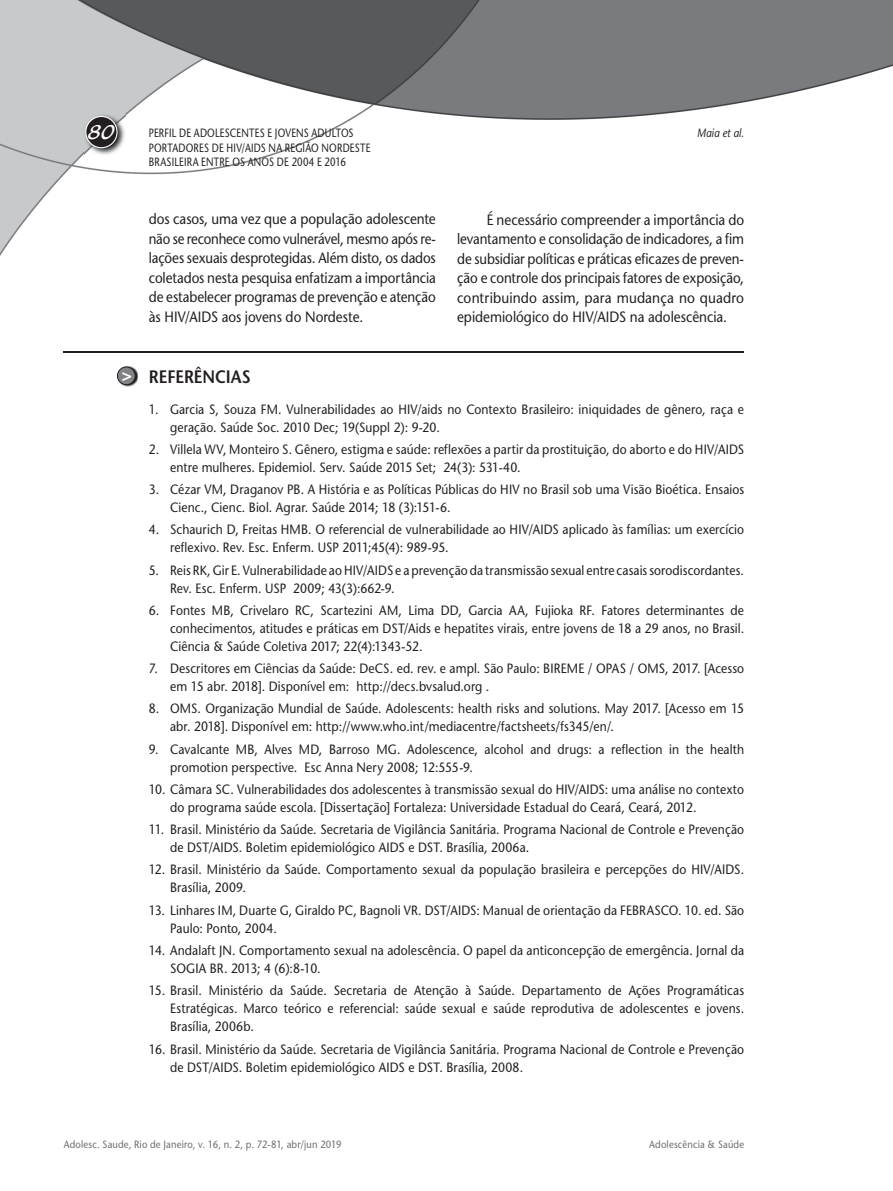
<style>
.page{position:relative;width:893px;height:1191px;background:#fff}
.page>*{position:absolute;margin:0;border:0;box-sizing:border-box;transform-origin:0 0}
.t1{font:21px "Blacklight D";color:#fff}
.t2{font:600 18px "Stone Sans";letter-spacing:-.005em;color:#231f20;scale:.9 1}
.t3{font:700 17.25px "Helvetica";color:#fff}
.t4{font:15px/19.5px "Stone Sans";color:#231f20;text-align:justify;scale:.9 1}
.t5{font:13.5px/18px "Stone Sans";letter-spacing:.005em;color:#231f20;scale:.9 1}
.t6{font:12px/14.4px "Stone Sans";letter-spacing:.02em;color:#231f20;scale:.8 1}
.t7{font:italic 12px "Stone Sans";letter-spacing:.01em;color:#231f20;scale:.85 1}
.t8{font:10.5px "Stone Sans";letter-spacing:.02em;color:#6c6d70;scale:.9 1}
</style>
<div class="page">
<img style="left:0;top:0;width:893px;height:387px">
<img style="left:84px;top:114px;width:41px;height:41px">
<svg style="left:85px;top:116px;width:33px;height:32px"></svg>
<hr style="left:64px;top:351px;width:680px;height:2px;background:#231f20">
<img style="left:118px;top:366px;width:20px;height:20px">
<svg style="left:117px;top:366px;width:19px;height:19px"></svg>
<h1 class="t1" style="left:88px;top:119px;width:28px">80</h1>
<p class="t6" style="left:149px;top:126px;width:257px">PERFIL DE ADOLESCENTES E JOVENS ADULTOS</p>
<p class="t7" style="left:697px;top:126px;width:57px">Maia et al.</p>
<p class="t6" style="left:149px;top:140px;width:279px">PORTADORES DE HIV/AIDS NA REGIÃO NORDESTE<br>BRASILEIRA ENTRE OS ANOS DE 2004 E 2016</p>
<p class="t3" style="left:122px;top:364px;width:12px">&gt;</p>
<p class="t4" style="left:149px;top:209px;width:320px">dos casos, uma vez que a população adolescente não se reconhece como vulnerável, mesmo após re&shy;lações sexuais desprotegidas. Além disto, os dados coletados nesta pesquisa enfatizam a importância de estabelecer programas de prevenção e atenção às HIV/AIDS aos jovens do Nordeste.</p>
<p class="t4" style="left:457px;top:210px;width:320px;text-indent:30px">É necessário compreender a importância do levantamento e consolidação de indicadores, a fim de subsidiar políticas e práticas eficazes de preven&shy;ção e controle dos principais fatores de exposição, contribuindo assim, para mudança no quadro epidemiológico do HIV/AIDS na adolescência.</p>
<h2 class="t2" style="left:149px;top:366px;width:115px">REFERÊNCIAS</h2>
<p class="t5" style="left:170px;top:400px;width:639px;text-indent:-21px">1. Garcia S, Souza FM. Vulnerabilidades ao HIV/aids no Contexto Brasileiro: iniquidades de gênero, raça e geração. Saúde Soc. 2010 Dec; 19(Suppl 2): 9-20.</p>
<p class="t5" style="left:170px;top:440px;width:639px;text-indent:-21px">2. Villela WV, Monteiro S. Gênero, estigma e saúde: reflexões a partir da prostituição, do aborto e do HIV/AIDS entre mulheres. Epidemiol. Serv. Saúde 2015 Set; 24(3): 531-40.</p>
<p class="t5" style="left:170px;top:480px;width:639px;text-indent:-21px">3. Cézar VM, Draganov PB. A História e as Políticas Públicas do HIV no Brasil sob uma Visão Bioética. Ensaios<br>Cienc., Cienc. Biol. Agrar. Saúde 2014; 18 (3):151-6.</p>
<p class="t5" style="left:170px;top:521px;width:639px;text-indent:-21px">4. Schaurich D, Freitas HMB. O referencial de vulnerabilidade ao HIV/AIDS aplicado às famílias: um exercício reflexivo. Rev. Esc. Enferm. USP 2011;45(4): 989-95.</p>
<p class="t5" style="left:170px;top:561px;width:639px;text-indent:-21px">5. Reis RK, Gir E. Vulnerabilidade ao HIV/AIDS e a prevenção da transmissão sexual entre casais sorodiscordantes.<br>Rev. Esc. Enferm. USP 2009; 43(3):662-9.</p>
<p class="t5" style="left:170px;top:601px;width:639px;text-align:justify;text-indent:-21px">6. Fontes MB, Crivelaro RC, Scartezini AM, Lima DD, Garcia AA, Fujioka RF. Fatores determinantes de conhecimentos, atitudes e práticas em DST/Aids e hepatites virais, entre jovens de 18 a 29 anos, no Brasil.<br>Ciência &amp; Saúde Coletiva 2017; 22(4):1343-52.</p>
<p class="t5" style="left:170px;top:659px;width:639px;text-indent:-21px">7. Descritores em Ciências da Saúde: DeCS. ed. rev. e ampl. São Paulo: BIREME / OPAS / OMS, 2017. [Acesso em 15 abr. 2018]. Disponível em: http://decs.bvsalud.org .</p>
<p class="t5" style="left:170px;top:700px;width:639px;text-indent:-21px">8. OMS. Organização Mundial de Saúde. Adolescents: health risks and solutions. May 2017. [Acesso em 15 abr. 2018]. Disponível em: http://www.who.int/mediacentre/factsheets/fs345/en/.</p>
<p class="t5" style="left:170px;top:740px;width:639px;text-indent:-21px">9. Cavalcante MB, Alves MD, Barroso MG. Adolescence, alcohol and drugs: a reflection in the health promotion perspective. Esc Anna Nery 2008; 12:555-9.</p>
<p class="t5" style="left:170px;top:780px;width:639px;text-indent:-21px">10. Câmara SC. Vulnerabilidades dos adolescentes à transmissão sexual do HIV/AIDS: uma análise no contexto do programa saúde escola. [Dissertação] Fortaleza: Universidade Estadual do Ceará, Ceará, 2012.</p>
<p class="t5" style="left:170px;top:820px;width:639px;text-indent:-21px">11. Brasil. Ministério da Saúde. Secretaria de Vigilância Sanitária. Programa Nacional de Controle e Prevenção de DST/AIDS. Boletim epidemiológico AIDS e DST. Brasília, 2006a.</p>
<p class="t5" style="left:170px;top:860px;width:639px;text-indent:-21px">12. Brasil. Ministério da Saúde. Comportamento sexual da população brasileira e percepções do HIV/AIDS.<br>Brasília, 2009.</p>
<p class="t5" style="left:170px;top:901px;width:639px;text-indent:-21px">13. Linhares IM, Duarte G, Giraldo PC, Bagnoli VR. DST/AIDS: Manual de orientação da FEBRASCO. 10. ed. São<br>Paulo: Ponto, 2004.</p>
<p class="t5" style="left:170px;top:941px;width:639px;text-indent:-21px">14. Andalaft JN. Comportamento sexual na adolescência. O papel da anticoncepção de emergência. Jornal da<br>SOGIA BR. 2013; 4 (6):8-10.</p>
<p class="t5" style="left:170px;top:981px;width:639px;text-align:justify;text-indent:-21px">15. Brasil. Ministério da Saúde. Secretaria de Atenção à Saúde. Departamento de Ações Programáticas Estratégicas. Marco teórico e referencial: saúde sexual e saúde reprodutiva de adolescentes e jovens.<br>Brasília, 2006b.</p>
<p class="t5" style="left:170px;top:1039px;width:639px;text-indent:-21px">16. Brasil. Ministério da Saúde. Secretaria de Vigilância Sanitária. Programa Nacional de Controle e Prevenção de DST/AIDS. Boletim epidemiológico AIDS e DST. Brasília, 2008.</p>
<p class="t8" style="left:64px;top:1138px;width:310px">Adolesc. Saude, Rio de Janeiro, v. 16, n. 2, p. 72-81, abr/jun 2019</p>
<p class="t8" style="left:649px;top:1138px;width:107px">Adolescência &amp; Saúde</p>
</div>
